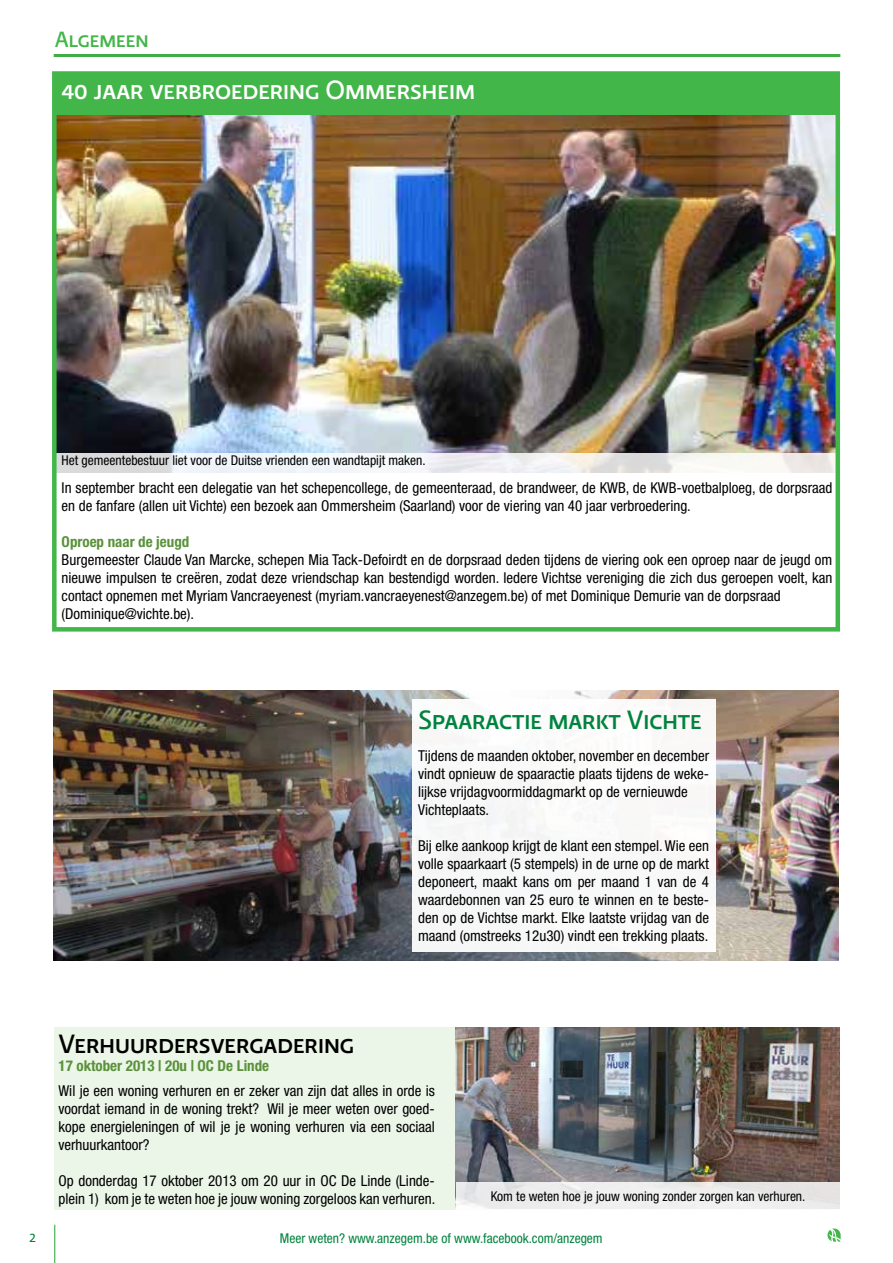
<style>
.page{position:relative;width:893px;height:1263px;background:#fff}
.page>*{position:absolute;margin:0;border:0;box-sizing:border-box;transform-origin:0 0}
.t1{font:500 27px "Relato Sans OT";color:#fff}
.t2{font:500 27px "Relato Sans OT";color:#000}
.t3{font:500 27px "Relato Sans OT";color:#00833e}
.t4{font:500 22.5px "Relato Sans OT";color:#43b649}
.t5{font:condensed 15px/18px "Helvetica Neue LT Std";color:#000}
.t6{font:700 condensed 15px "Helvetica Neue LT Std";color:#5a913a}
.t7{font:condensed 13.5px "Helvetica Neue LT Std";color:#000}
.t8{font:condensed 13.5px "Helvetica Neue LT Std";color:#00833e}
.t9{font:500 12px "Relato Sans OT";color:#00833e}
</style>
<div class="page">
<div style="left:54px;top:1027px;width:785px;height:183px;background:#ebf5e8"></div>
<hr style="left:54px;top:1225px;width:1px;height:38px;background:#41ad49">
<svg style="left:827px;top:1228px;width:14px;height:13px"></svg>
<hr style="left:54px;top:54px;width:786px;height:3px;background:#41ad49">
<img style="left:57px;top:114px;width:778px;height:339px">
<svg style="left:57px;top:453px;width:778px;height:19px;fill:#f1f3f4"></svg>
<img style="left:54px;top:690px;width:784px;height:270px">
<div style="left:412px;top:699px;width:303px;height:252px;background:#f9f8f9"></div>
<img style="left:456px;top:1027px;width:383px;height:155px">
<div style="left:456px;top:1182px;width:385px;height:28px;background:#eeedee"></div>
<div style="left:56px;top:73px;width:784px;height:41px;background:#43b649"></div>
<div style="left:52px;top:71px;width:788px;height:561px;border:4px solid #43b649"></div>
<h2 class="t4" style="left:55px;top:26px;width:95px">Algemeen</h2>
<h1 class="t1" style="left:62px;top:74px;width:415px">40 jaar verbroedering Ommersheim</h1>
<p class="t7" style="left:62px;top:452px;width:366px">Het gemeentebestuur liet voor de Duitse vrienden een wandtapijt maken.</p>
<p class="t5" style="left:62px;top:478px;width:772px">In september bracht een delegatie van het schepencollege, de gemeenteraad, de brandweer, de KWB, de KWB-voetbalploeg, de dorpsraad en de fanfare (allen uit Vichte) een bezoek aan Ommersheim (Saarland) voor de viering van 40 jaar verbroedering.</p>
<p class="t6" style="left:62px;top:532px;width:129px">Oproep naar de jeugd</p>
<p class="t5" style="left:62px;top:550px;width:772px">Burgemeester Claude Van Marcke, schepen Mia Tack-Defoirdt en de dorpsraad deden tijdens de viering ook een oproep naar de jeugd om nieuwe impulsen te creëren, zodat deze vriendschap kan bestendigd worden. Iedere Vichtse vereniging die zich dus geroepen voelt, kan contact opnemen met Myriam Vancraeyenest (myriam.vancraeyenest@anzegem.be) of met Dominique Demurie van de dorpsraad (Dominique@vichte.be).</p>
<h1 class="t2" style="left:58px;top:1027px;width:297px">Verhuurdersvergadering</h1>
<p class="t6" style="left:58px;top:1056px;width:212px">17 oktober 2013 | 20u | OC De Linde</p>
<h1 class="t3" style="left:418px;top:703px;width:285px">Spaaractie markt Vichte</h1>
<p class="t5" style="left:418px;top:747px;width:293px">Tijdens de maanden oktober, november en december vindt opnieuw de spaaractie plaats tijdens de weke&shy;lijkse vrijdagvoormiddagmarkt op de vernieuwde Vichteplaats.</p>
<p class="t5" style="left:418px;top:837px;width:293px;text-align:justify">Bij elke aankoop krijgt de klant een stempel. Wie een volle spaarkaart (5 stempels) in de urne op de markt deponeert, maakt kans om per maand 1 van de 4 waardebonnen van 25 euro te winnen en te beste&shy;den op de Vichtse markt. Elke laatste vrijdag van de maand (omstreeks 12u30) vindt een trekking plaats.</p>
<p class="t5" style="left:58px;top:1082px;width:378px;text-align:justify">Wil je een woning verhuren en er zeker van zijn dat alles in orde is voordat iemand in de woning trekt? Wil je meer weten over goed&shy;kope energieleningen of wil je je woning verhuren via een sociaal verhuurkantoor?</p>
<p class="t5" style="left:58px;top:1172px;width:378px">Op donderdag 17 oktober 2013 om 20 uur in OC De Linde (Linde&shy;plein 1) kom je te weten hoe je jouw woning zorgeloos kan verhuren.</p>
<p class="t7" style="left:491px;top:1188px;width:316px">Kom te weten hoe je jouw woning zonder zorgen kan verhuren.</p>
<p class="t9" style="left:30px;top:1230px;width:8px">2</p>
<p class="t8" style="left:280px;top:1230px;width:324px">Meer weten? www.anzegem.be of www.facebook.com/anzegem</p>
</div>
